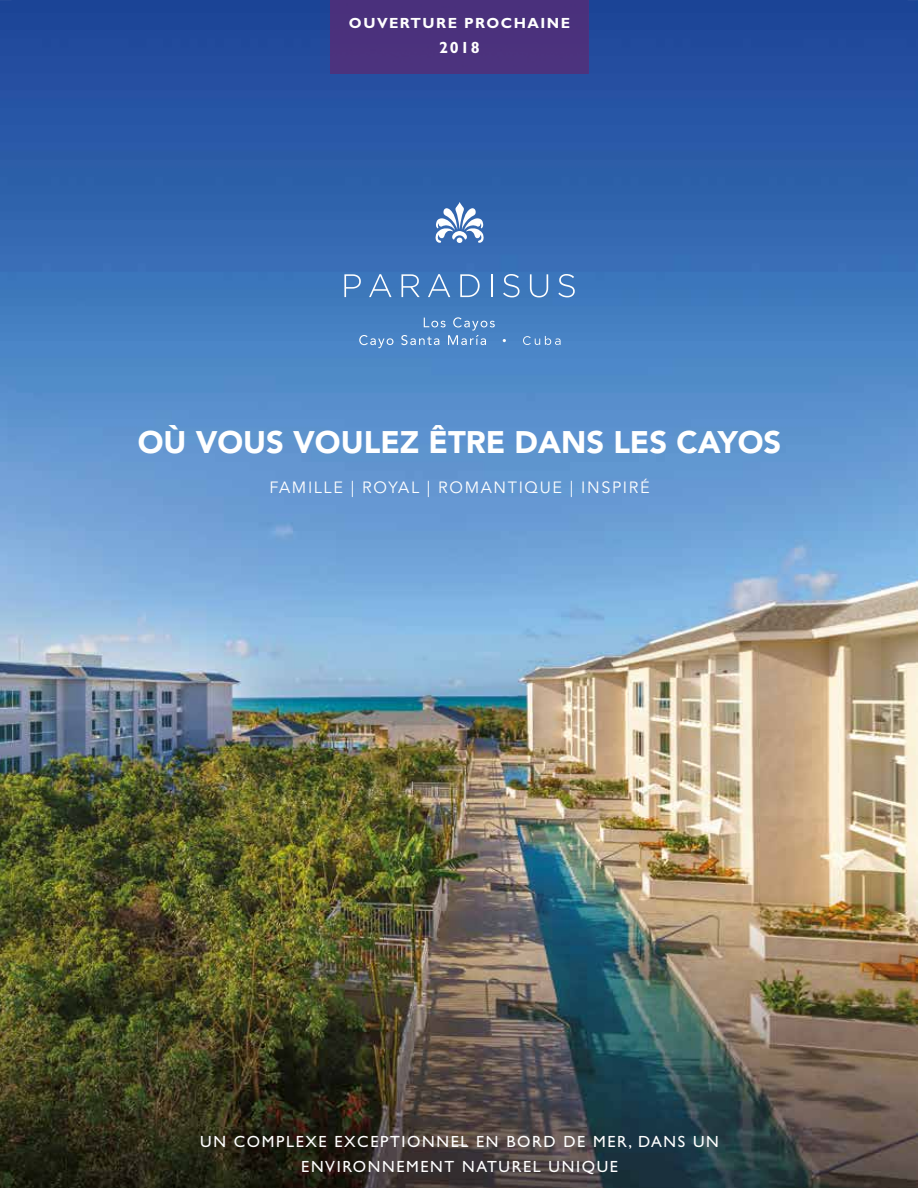
<style>
.page{position:relative;width:918px;height:1188px;background:#fff}
.page>*{position:absolute;margin:0;border:0;box-sizing:border-box;transform-origin:0 0}
.t1{font:900 31.05px "Avenir LT Std";color:#fff}
.t2{font:16.2px/25px "Gill Sans Std";letter-spacing:.1em;color:#fff;text-align:center}
.t3{font:16.2px "Avenir";letter-spacing:.1em;color:#fff}
.t4{font:700 16.2px "Gill Sans Std";color:#fff}
.t5{font:700 14.7px "Gill Sans Std";letter-spacing:.1em;color:#fff}
</style>
<div class="page">
<img style="left:0;top:0;width:918px;height:1188px">
<svg style="left:359px;top:335px;width:34px;height:13px"></svg>
<svg style="left:523px;top:336px;width:38px;height:9px"></svg>
<svg style="left:401px;top:317px;width:94px;height:28px"></svg>
<svg style="left:344px;top:274px;width:17px;height:23px"></svg>
<svg style="left:369px;top:274px;width:23px;height:23px"></svg>
<svg style="left:401px;top:274px;width:19px;height:23px"></svg>
<svg style="left:428px;top:274px;width:22px;height:23px"></svg>
<svg style="left:460px;top:274px;width:20px;height:23px"></svg>
<svg style="left:491px;top:274px;width:1px;height:23px"></svg>
<svg style="left:503px;top:274px;width:17px;height:23px"></svg>
<svg style="left:530px;top:274px;width:18px;height:23px"></svg>
<svg style="left:558px;top:274px;width:17px;height:23px"></svg>
<svg style="left:435px;top:202px;width:49px;height:41px"></svg>
<div style="left:330px;top:0;width:259px;height:74px;background:#4b317d"></div>
<svg style="left:452px;top:1145px;width:15px;height:1px"></svg>
<svg style="left:0;top:0;width:12px;height:1px"></svg>
<svg style="left:0;top:1187px;width:12px;height:1px"></svg>
<p class="t5" style="left:349px;top:15px;width:223px">OUVERTURE PROCHAINE</p>
<p class="t4" style="left:439px;top:38px;width:42px">2018</p>
<h1 class="t1" style="left:138px;top:424px;width:645px">OÙ VOUS VOULEZ ÊTRE DANS LES CAYOS</h1>
<p class="t3" style="left:269px;top:479px;width:382px">FAMILLE | ROYAL | ROMANTIQUE | INSPIRÉ</p>
<p class="t2" style="left:200px;top:1129px;width:520px">UN COMPLEXE EXCEPTIONNEL EN BORD DE MER, DANS UN<br>ENVIRONNEMENT NATUREL UNIQUE</p>
</div>
